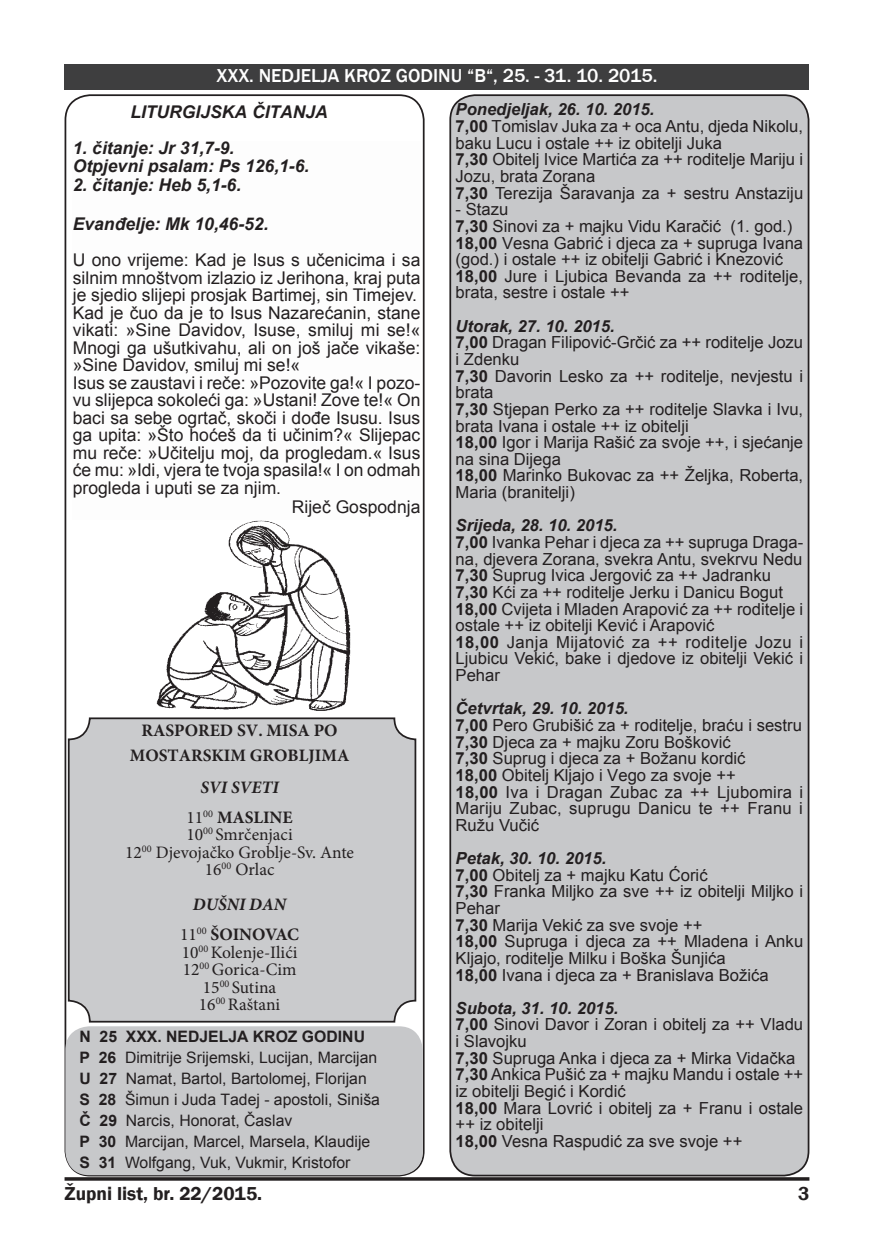
<style>
.page{position:relative;width:874px;height:1241px;background:#fff}
.page>*{position:absolute;margin:0;border:0;box-sizing:border-box;transform-origin:0 0}
.t1{font:500 19.25px "Franklin Gothic";color:#fff}
.t2{font:600 19.25px "Franklin Gothic";color:#231f20}
.t3{font:17.5px/17.5px "Arial";color:#231f20;text-align:justify}
.t4{font:17.5px "Minion Pro";color:#231f20}
.t5{font:italic 700 17.5px "Arial";color:#231f20}
.t6{font:700 17.5px "Minion Pro";color:#231f20}
.t7{font:italic 700 17.5px "Minion Pro";color:#231f20}
.t8{font:16.62px/16.6px "Arial";color:#231f20}
.t9{font:italic 700 16.62px "Arial";color:#231f20}
.t10{font:15.75px "Arial";color:#231f20}
.t11{font:700 15.75px "Arial";color:#231f20}
.s1{font-weight:700}
.s2{font-weight:400}
</style>
<div class="page">
<div style="left:65px;top:1026px;width:357px;height:148px;background:#c7c8ca;border-radius:24px"></div>
<div style="left:64px;top:64px;width:745px;height:26px;background:#3e3e3f"></div>
<svg style="left:64px;top:1176px;width:745px;height:4px;background:#4e4b4c"></svg>
<div style="left:450px;top:95px;width:358px;height:1080px;background:#c7c8ca;border-radius:25px"></div>
<div style="left:449px;top:94px;width:360px;height:1082px;border:2px solid #231f20;border-radius:25px"></div>
<img style="left:156px;top:520px;width:195px;height:191px">
<div style="left:69px;top:718px;width:346px;height:303px;background:#cacbcd;border-radius:21px"></div>
<div style="left:68px;top:717px;width:348px;height:305px;border:2px solid #231f20;border-radius:21px"></div>
<p class="t1" style="left:216px;top:63px;width:442px">XXX. NEDJELJA KROZ GODINU “B“, 25. - 31. 10. 2015.</p>
<p class="t5" style="left:130px;top:100px;width:199px">LITURGIJSKA ČITANJA</p>
<p class="t5" style="left:73px;top:136px;width:163px">1. čitanje: Jr 31,7-9.</p>
<p class="t5" style="left:73px;top:154px;width:238px">Otpjevni psalam: Ps 126,1-6.</p>
<p class="t5" style="left:73px;top:173px;width:170px">2. čitanje: Heb 5,1-6.</p>
<p class="t5" style="left:73px;top:212px;width:197px">Evanđelje: Mk 10,46-52.</p>
<p class="t3" style="left:73px;top:251px;width:349px">U ono vrijeme: Kad je Isus s učenicima i sa silnim mnoštvom izlazio iz Jerihona, kraj puta je sjedio slijepi prosjak Bartimej, sin Timejev.</p>
<p class="t3" style="left:73px;top:304px;width:349px">Kad je čuo da je to Isus Nazarećanin, stane vikati: »Sine Davidov, Isuse, smiluj mi se!« Mnogi ga ušutkivahu, ali on još jače vikaše: »Sine Davidov, smiluj mi se!«</p>
<p class="t3" style="left:73px;top:374px;width:349px">Isus se zaustavi i reče: »Pozovite ga!« I pozo&shy;vu slijepca sokoleći ga: »Ustani! Zove te!« On baci sa sebe ogrtač, skoči i dođe Isusu. Isus ga upita: »Što hoćeš da ti učinim?« Slijepac mu reče: »Učitelju moj, da progledam.« Isus će mu: »Idi, vjera te tvoja spasila!« I on odmah progleda i uputi se za njim.</p>
<p class="t3" style="left:292px;top:498px;width:130px">Riječ Gospodnja</p>
<p class="t9" style="left:455px;top:98px;width:200px">Ponedjeljak, 26. 10. 2015.</p>
<p class="t8" style="left:455px;top:118px;width:349px"><span class="s1">7,00</span> Tomislav Juka za + oca Antu, djeda Nikolu, baku Lucu i ostale ++ iz obitelji Juka</p>
<p class="t8" style="left:455px;top:151px;width:349px"><span class="s1">7,30</span> Obitelj Ivice Martića za ++ roditelje Mariju i<br>Jozu, brata Zorana</p>
<p class="t8" style="left:455px;top:185px;width:349px"><span class="s1">7,30</span> Terezija Šaravanja za + sestru Anstaziju</p>
<p class="t8" style="left:455px;top:201px;width:54px">- Stazu</p>
<p class="t8" style="left:455px;top:218px;width:338px"><span class="s1">7,30</span> Sinovi za + majku Vidu Karačić (1. god.)</p>
<p class="t8" style="left:455px;top:234px;width:349px"><span class="s1">18,00</span> Vesna Gabrić i djeca za + supruga Ivana (god.) i ostale ++ iz obitelji Gabrić i Knezović</p>
<p class="t8" style="left:455px;top:268px;width:349px"><span class="s1">18,00</span> Jure i Ljubica Bevanda za ++ roditelje, brata, sestre i ostale ++</p>
<p class="t9" style="left:455px;top:315px;width:160px">Utorak, 27. 10. 2015.</p>
<p class="t8" style="left:455px;top:334px;width:349px"><span class="s1">7,00</span> Dragan Filipović-Grčić za ++ roditelje Jozu i Zdenku</p>
<p class="t8" style="left:455px;top:367px;width:349px"><span class="s1">7,30</span> Davorin Lesko za ++ roditelje, nevjestu i brata</p>
<p class="t8" style="left:455px;top:401px;width:349px"><span class="s1">7,30</span> Stjepan Perko za ++ roditelje Slavka i Ivu, brata Ivana i ostale ++ iz obitelji</p>
<p class="t8" style="left:455px;top:434px;width:349px"><span class="s1">18,00</span> Igor i Marija Rašić za svoje ++, i sjećanje na sina Dijega</p>
<p class="t8" style="left:455px;top:467px;width:349px"><span class="s1">18,00</span> Marinko Bukovac za ++ Željka, Roberta,<br>Maria (branitelji)</p>
<p class="t9" style="left:455px;top:514px;width:163px">Srijeda, 28. 10. 2015.</p>
<p class="t8" style="left:455px;top:534px;width:349px"><span class="s1">7,00</span> Ivanka Pehar i djeca za ++ supruga Draga&shy;na, djevera Zorana, svekra Antu, svekrvu Nedu</p>
<p class="t8" style="left:455px;top:567px;width:317px"><span class="s1">7,30</span> Suprug Ivica Jergović za ++ Jadranku</p>
<p class="t8" style="left:455px;top:584px;width:329px"><span class="s1">7,30</span> Kći za ++ roditelje Jerku i Danicu Bogut</p>
<p class="t8" style="left:455px;top:600px;width:349px"><span class="s1">18,00</span> Cvijeta i Mladen Arapović za ++ roditelje i ostale ++ iz obitelji Kević i Arapović</p>
<p class="t8" style="left:455px;top:633px;width:349px;text-align:justify"><span class="s1">18,00</span> Janja Mijatović za ++ roditelje Jozu i Ljubicu Vekić, bake i djedove iz obitelji Vekić i Pehar</p>
<p class="t9" style="left:455px;top:697px;width:174px">Četvrtak, 29. 10. 2015.</p>
<p class="t8" style="left:455px;top:717px;width:348px"><span class="s1">7,00</span> Pero Grubišić za + roditelje, braću i sestru</p>
<p class="t8" style="left:455px;top:733px;width:276px"><span class="s1">7,30</span> Djeca za + majku Zoru Bošković</p>
<p class="t8" style="left:455px;top:750px;width:291px"><span class="s1">7,30</span> Suprug i djeca za + Božanu kordić</p>
<p class="t8" style="left:455px;top:766px;width:282px"><span class="s1">18,00</span> Obitelj Kljajo i Vego za svoje ++</p>
<p class="t8" style="left:455px;top:783px;width:349px;text-align:justify"><span class="s1">18,00</span> Iva i Dragan Zubac za ++ Ljubomira i Mariju Zubac, suprugu Danicu te ++ Franu i Ružu Vučić</p>
<p class="t9" style="left:455px;top:847px;width:152px">Petak, 30. 10. 2015.</p>
<p class="t8" style="left:455px;top:866px;width:253px"><span class="s1">7,00</span> Obitelj za + majku Katu Ćorić</p>
<p class="t8" style="left:455px;top:883px;width:349px"><span class="s1">7,30</span> Franka Miljko za sve ++ iz obitelji Miljko i<br>Pehar</p>
<p class="t8" style="left:455px;top:916px;width:248px"><span class="s1">7,30</span> Marija Vekić za sve svoje ++</p>
<p class="t8" style="left:455px;top:933px;width:349px"><span class="s1">18,00</span> Supruga i djeca za ++ Mladena i Anku<br>Kljajo, roditelje Milku i Boška Šunjića</p>
<p class="t8" style="left:455px;top:966px;width:314px"><span class="s1">18,00</span> Ivana i djeca za + Branislava Božića</p>
<p class="t9" style="left:455px;top:996px;width:164px">Subota, 31. 10. 2015.</p>
<p class="t8" style="left:455px;top:1016px;width:349px"><span class="s1">7,00</span> Sinovi Davor i Zoran i obitelj za ++ Vladu i Slavojku</p>
<p class="t8" style="left:455px;top:1049px;width:341px"><span class="s1">7,30</span> Supruga Anka i djeca za + Mirka Vidačka</p>
<p class="t8" style="left:455px;top:1066px;width:349px"><span class="s1">7,30</span> Ankica Pušić za + majku Mandu i ostale ++ iz obitelji Begić i Kordić</p>
<p class="t8" style="left:455px;top:1099px;width:349px"><span class="s1">18,00</span> Mara Lovrić i obitelj za + Franu i ostale ++ iz obitelji</p>
<p class="t8" style="left:455px;top:1132px;width:288px"><span class="s1">18,00</span> Vesna Raspudić za sve svoje ++</p>
<p class="t6" style="left:141px;top:718px;width:197px">RASPORED SV. MISA PO</p>
<p class="t6" style="left:130px;top:743px;width:221px">MOSTARSKIM GROBLJIMA</p>
<p class="t7" style="left:200px;top:774px;width:80px">SVI SVETI</p>
<p class="t6" style="left:186px;top:804px;width:108px"><span class="s2">11</span><sup>00</sup> MASLINE</p>
<p class="t4" style="left:186px;top:822px;width:108px">10<sup>00</sup> Smrčenjaci</p>
<p class="t4" style="left:125px;top:840px;width:230px">12<sup>00</sup> Djevojačko Groblje-Sv. Ante</p>
<p class="t4" style="left:205px;top:857px;width:71px">16<sup>00</sup> Orlac</p>
<p class="t7" style="left:193px;top:892px;width:95px">DUŠNI DAN</p>
<p class="t6" style="left:180px;top:922px;width:120px"><span class="s2">11</span><sup>00</sup> ŠOINOVAC</p>
<p class="t4" style="left:182px;top:940px;width:117px">10<sup>00</sup> Kolenje-Ilići</p>
<p class="t4" style="left:183px;top:957px;width:115px">12<sup>00</sup> Gorica-Cim</p>
<p class="t4" style="left:203px;top:975px;width:75px">15<sup>00</sup> Sutina</p>
<p class="t4" style="left:199px;top:992px;width:83px">16<sup>00</sup> Raštani</p>
<p class="t11" style="left:79px;top:1026px;width:287px">N 25 XXX. NEDJELJA KROZ GODINU</p>
<p class="t10" style="left:79px;top:1047px;width:299px"><span class="s1">P 26</span> Dimitrije Srijemski, Lucijan, Marcijan</p>
<p class="t10" style="left:79px;top:1068px;width:289px"><span class="s1">U 27</span> Namat, Bartol, Bartolomej, Florijan</p>
<p class="t10" style="left:79px;top:1089px;width:302px"><span class="s1">S 28</span> Šimun i Juda Tadej - apostoli, Siniša</p>
<p class="t10" style="left:79px;top:1110px;width:214px"><span class="s1">Č 29</span> Narcis, Honorat, Časlav</p>
<p class="t10" style="left:79px;top:1131px;width:292px"><span class="s1">P 30</span> Marcijan, Marcel, Marsela, Klaudije</p>
<p class="t10" style="left:79px;top:1152px;width:272px"><span class="s1">S 31</span> Wolfgang, Vuk, Vukmir, Kristofor</p>
<p class="t2" style="left:64px;top:1181px;width:199px">Župni list, br. 22/2015.</p>
<p class="t2" style="left:797px;top:1181px;width:13px">3</p>
</div>
